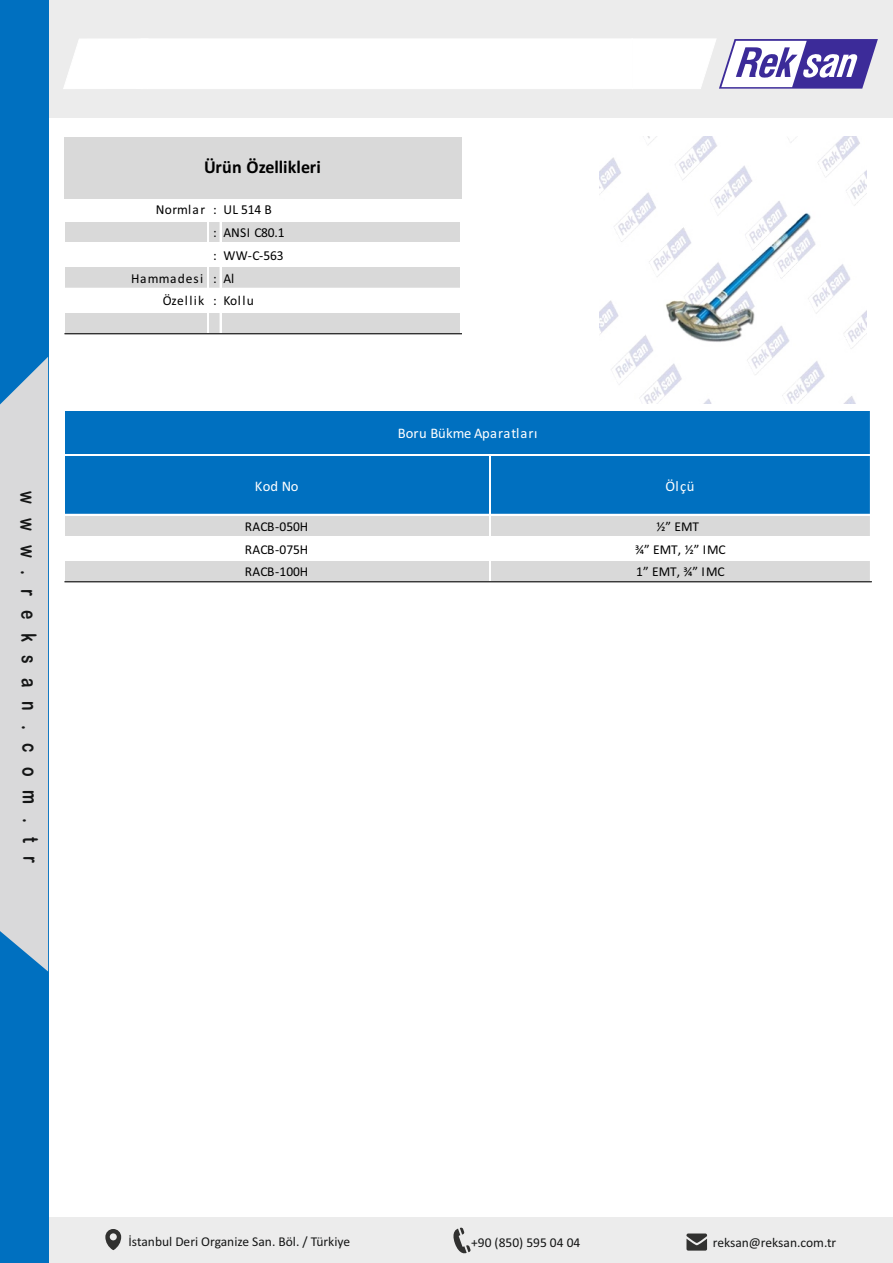
<style>
.page{position:relative;width:893px;height:1263px;background:#fff}
.page>*{position:absolute;margin:0;border:0;box-sizing:border-box;transform-origin:0 0}
.t1{font:21px "Arial Rounded MT Bold";letter-spacing:.87em;color:#151616;scale:.76 1}
.t2{font:700 18.15px "Calibri";color:#000}
.t3{font:14.55px "Calibri";letter-spacing:.015em;color:#fff}
.t4{font:13.65px "Calibri";letter-spacing:.025em;color:#000}
.t5{font:13.65px "Calibri";letter-spacing:.09em;color:#000}
.t6{font:13.65px "Calibri";letter-spacing:.05em;color:#000}
.t7{font:13.5px "Calibri";color:#151616}
.t8{font:13.5px "Calibri";letter-spacing:-.005em;color:#000}
</style>
<div class="page">
<div style="left:0;top:1217px;width:893px;height:46px;background:#ececec"></div>
<div style="left:0;top:0;width:893px;height:118px;background:#ececec"></div>
<div style="left:0;top:0;width:48px;height:1263px;background:#0070c0"></div>
<svg style="left:63px;top:39px;width:78px;height:50px;background:#fdfdfd"></svg>
<svg style="left:633px;top:39px;width:245px;height:50px;background:#bcb7db"></svg>
<svg style="left:141px;top:39px;width:492px;height:99px;fill:#fff"></svg>
<svg style="left:686px;top:1233px;width:21px;height:17px"></svg>
<svg style="left:453px;top:1227px;width:18px;height:27px"></svg>
<svg style="left:105px;top:1229px;width:16px;height:21px"></svg>
<svg style="left:0;top:357px;width:48px;height:614px;background:#c9d1d8"></svg>
<div style="left:65px;top:138px;width:397px;height:60px;background:#d9d9d9"></div>
<div style="left:65px;top:220px;width:397px;height:24px;background:#d9d9d9"></div>
<div style="left:65px;top:265px;width:397px;height:24px;background:#d9d9d9"></div>
<div style="left:65px;top:311px;width:397px;height:23px;background:#d9d9d9"></div>
<hr style="left:208px;top:221px;width:1px;height:113px;background:#fff">
<hr style="left:207px;top:221px;width:1px;height:113px;background:#fff">
<hr style="left:220px;top:221px;width:1px;height:113px;background:#fff">
<hr style="left:461px;top:221px;width:1px;height:113px;background:#fff">
<hr style="left:65px;top:220px;width:397px;height:1px;background:#fff">
<hr style="left:65px;top:243px;width:397px;height:1px;background:#fff">
<hr style="left:65px;top:242px;width:397px;height:1px;background:#fff">
<hr style="left:65px;top:265px;width:397px;height:2px;background:#fff">
<hr style="left:65px;top:288px;width:397px;height:1px;background:#fff">
<hr style="left:65px;top:311px;width:397px;height:1px;background:#fff">
<hr style="left:65px;top:333px;width:397px;height:1px;background:#000">
<div style="left:65px;top:411px;width:806px;height:104px;background:#0070c0"></div>
<div style="left:65px;top:514px;width:806px;height:24px;background:#d9d9d9"></div>
<div style="left:65px;top:559px;width:806px;height:24px;background:#d9d9d9"></div>
<hr style="left:870px;top:411px;width:1px;height:172px;background:#fff">
<hr style="left:490px;top:456px;width:1px;height:127px;background:#fff">
<hr style="left:489px;top:456px;width:1px;height:127px;background:#fff">
<hr style="left:65px;top:455px;width:806px;height:1px;background:#fff">
<hr style="left:65px;top:454px;width:806px;height:1px;background:#fff">
<hr style="left:65px;top:514px;width:806px;height:1px;background:#fff">
<hr style="left:65px;top:537px;width:806px;height:1px;background:#fff">
<hr style="left:65px;top:536px;width:806px;height:1px;background:#fff">
<hr style="left:65px;top:559px;width:806px;height:1px;background:#fff">
<hr style="left:65px;top:582px;width:806px;height:1px;background:#fff">
<hr style="left:65px;top:581px;width:806px;height:1px;background:#000">
<img style="left:599px;top:137px;width:267px;height:267px">
<h1 class="t1" style="left:37px;top:491px;width:491px;rotate:90deg">www.reksan.com.tr</h1>
<h2 class="t2" style="left:204px;top:160px;width:118px">Ürün Özellikleri</h2>
<p class="t4" style="left:156px;top:204px;width:117px">Normlar : UL 514 B</p>
<p class="t4" style="left:213px;top:227px;width:73px">: ANSI C80.1</p>
<p class="t4" style="left:213px;top:250px;width:72px">: WW-C-563</p>
<p class="t6" style="left:131px;top:272px;width:105px">Hammadesi : Al</p>
<p class="t5" style="left:163px;top:295px;width:93px">Özellik : Kollu</p>
<p class="t3" style="left:398px;top:427px;width:141px">Boru Bükme Aparatları</p>
<p class="t3" style="left:255px;top:480px;width:45px">Kod No</p>
<p class="t3" style="left:665px;top:480px;width:31px">Ölçü</p>
<p class="t8" style="left:245px;top:521px;width:65px">RACB-050H</p>
<p class="t8" style="left:656px;top:521px;width:44px">½” EMT</p>
<p class="t8" style="left:245px;top:543px;width:65px">RACB-075H</p>
<p class="t8" style="left:635px;top:543px;width:92px">¾” EMT, ½” IMC</p>
<p class="t8" style="left:245px;top:566px;width:65px">RACB-100H</p>
<p class="t8" style="left:636px;top:566px;width:90px">1” EMT, ¾” IMC</p>
<p class="t7" style="left:129px;top:1236px;width:223px">İstanbul Deri Organize San. Böl. / Türkiye</p>
<p class="t7" style="left:471px;top:1236px;width:111px">+90 (850) 595 04 04</p>
<p class="t7" style="left:713px;top:1237px;width:125px">reksan@reksan.com.tr</p>
</div>
